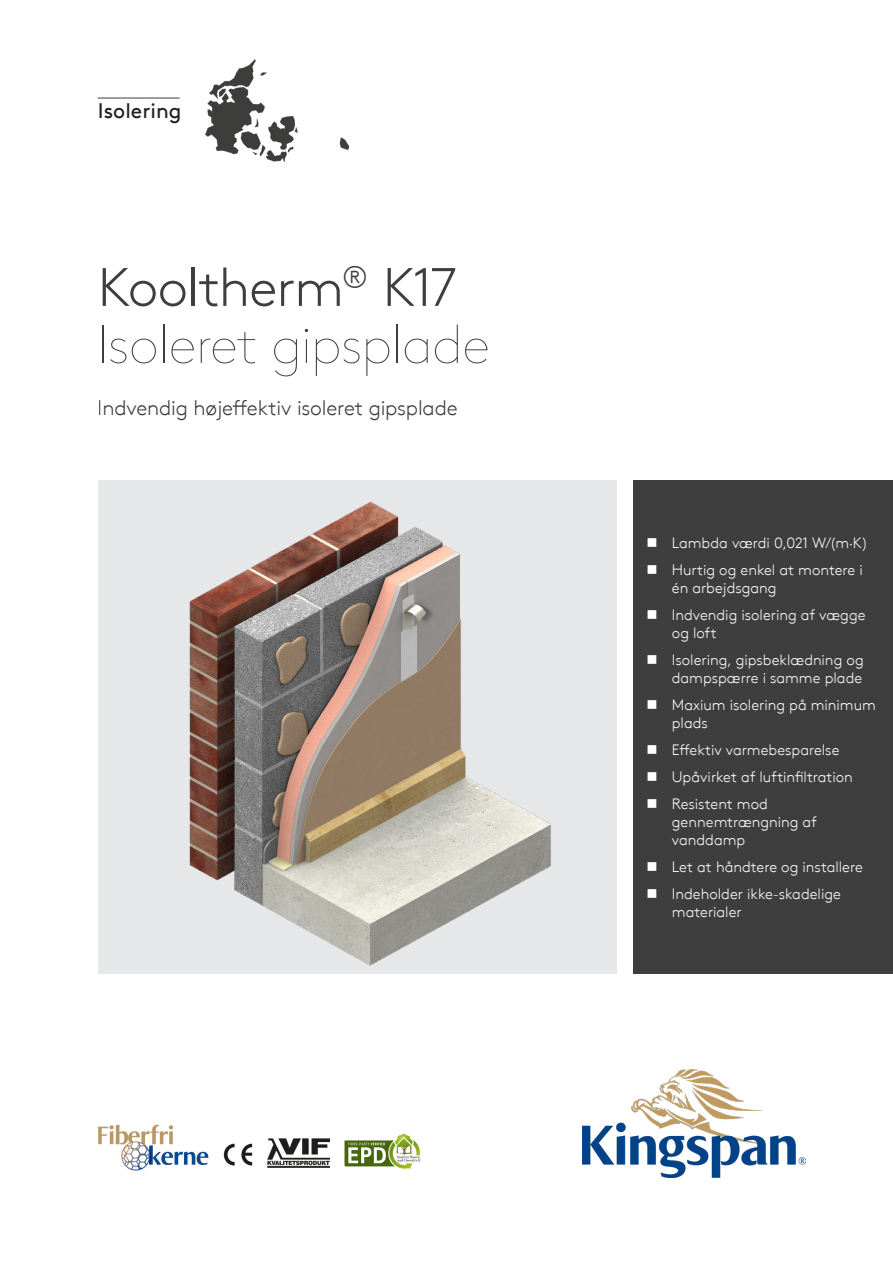
<style>
.page{position:relative;width:893px;height:1263px;background:#fff}
.page>*{position:absolute;margin:0;border:0;box-sizing:border-box;transform-origin:0 0}
.Front_Cover_Secondary_Title{font:100 54px "Kingspan Brown TT";letter-spacing:-.025em;color:#3e3e3f}
.Front_Cover_Main_Title{font:300 54px "Kingspan Brown TT";letter-spacing:-.02em;color:#3e3e3f}
.t1{font:300 21px "Kingspan Brown TT";letter-spacing:-.01em;color:#3e3e3f}
.t2{font:21px "Kingspan Brown TT";color:#231f20}
.t3{font:300 15px/18px "Kingspan Brown TT";color:#fff}
</style>
<div class="page">
<img style="left:344px;top:1133px;width:77px;height:36px">
<img style="left:98px;top:480px;width:518px;height:494px">
<div style="left:634px;top:480px;width:259px;height:494px;background:#3e3e3f"></div>
<img style="left:582px;top:1070px;width:224px;height:108px">
<img style="left:224px;top:1144px;width:28px;height:21px">
<img style="left:98px;top:1124px;width:110px;height:47px">
<img style="left:205px;top:60px;width:143px;height:102px">
<hr style="left:98px;top:98px;width:82px;height:1px;background:#3e3e3f">
<img style="left:268px;top:1138px;width:62px;height:29px">
<h2 class="t2" style="left:98px;top:94px;width:85px">Isolering</h2>
<p class="Front_Cover_Main_Title" style="left:98px;top:247px;width:361px">Kooltherm<sup>®</sup> K17</p>
<p class="Front_Cover_Secondary_Title" style="left:98px;top:305px;width:394px">Isoleret gipsplade</p>
<h2 class="t1" style="left:98px;top:393px;width:361px">Indvendig højeffektiv isoleret gipsplade</h2>
<p class="t3" style="left:672px;top:533px;width:198px">Lambda værdi 0,021 W/(m·K)</p>
<p class="t3" style="left:672px;top:560px;width:192px">Hurtig og enkel at montere i én arbejdsgang</p>
<p class="t3" style="left:672px;top:605px;width:195px">Indvendig isolering af vægge og loft</p>
<p class="t3" style="left:672px;top:650px;width:193px">Isolering, gipsbeklædning og dampspærre i samme plade</p>
<p class="t3" style="left:672px;top:695px;width:205px">Maxium isolering på minimum plads</p>
<p class="t3" style="left:672px;top:740px;width:169px">Effektiv varmebesparelse</p>
<p class="t3" style="left:672px;top:767px;width:183px">Upåvirket af luftinfiltration</p>
<p class="t3" style="left:672px;top:794px;width:146px">Resistent mod gennemtrængning af vanddamp</p>
<p class="t3" style="left:672px;top:857px;width:192px">Let at håndtere og installere</p>
<p class="t3" style="left:672px;top:884px;width:171px">Indeholder ikke-skadelige materialer</p>
</div>
